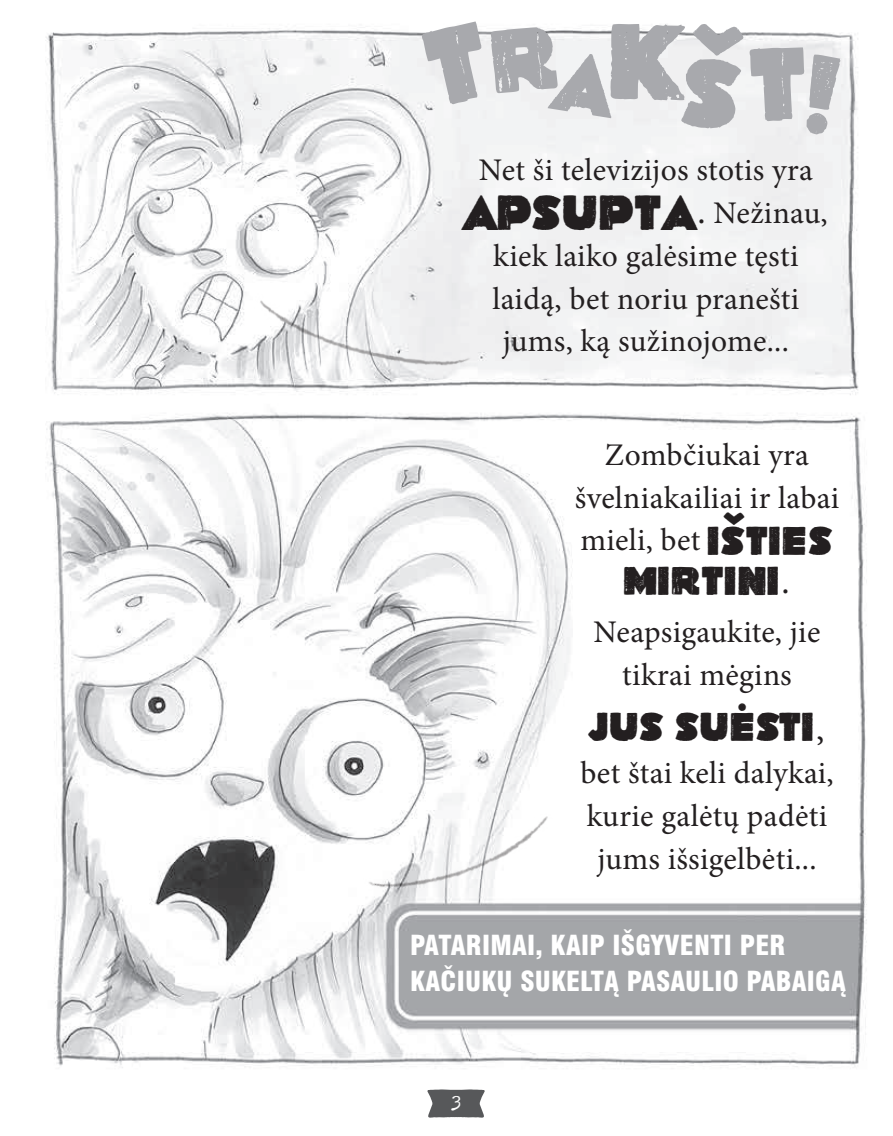
<style>
.page{position:relative;width:893px;height:1136px;background:#fff}
.page>*{position:absolute;margin:0;border:0;box-sizing:border-box;transform-origin:0 0}
.t1{font:40.5px "Elo";letter-spacing:.01em;color:#231f20}
.t2{font:31.5px/42.8px "Minion Pro";letter-spacing:.01em;color:#231f20;text-align:center}
.t3{font:900 condensed 27px/36px "Helvetica LT";letter-spacing:.01em;color:#fff}
.t4{font:19.8px "Typewriter Revo";color:#fff}
.s1{font-family:"Elo";font-size:49.5px}
.s2{font-size:36px}
.s3{font-family:"Elo";font-size:40.5px}
.s4{font-family:"Minion Pro";font-size:36px}
</style>
<div class="page">
<svg style="left:427px;top:1089px;width:58px;height:28px;background:#6c6d6e"></svg>
<img style="left:46px;top:28px;width:821px;height:1040px">
<img style="left:250px;top:282px;width:236px;height:102px">
<img style="left:335px;top:774px;width:261px;height:170px">
<svg style="left:421px;top:24px;width:420px;height:112px"></svg>
<p class="t2" style="left:464px;top:149px;width:365px">Net ši televizijos stotis yra<br><span class="s1">APSUPTA</span><span class="s2">.</span> Nežinau, kiek laiko galėsime tęsti laidą, bet noriu pranešti jums, ką sužinojome...</p>
<p class="t2" style="left:575px;top:433px;width:266px">Zombčiukai yra švelniakailiai ir labai mieli, bet <span class="s3">IŠTIES</span></p>
<p class="t1" style="left:624px;top:552px;width:167px">MIRTINI<span class="s4">.</span></p>
<p class="t2" style="left:594px;top:611px;width:228px">Neapsigaukite, jie tikrai mėgins</p>
<p class="t1" style="left:590px;top:698px;width:236px">JUS SUĖSTI<span class="s4">,</span></p>
<p class="t2" style="left:580px;top:752px;width:255px">bet štai keli dalykai, kurie galėtų padėti jums išsigelbėti...</p>
<p class="t3" style="left:410px;top:927px;width:437px">PATARIMAI, KAIP IŠGYVENTI PER<br>KAČIUKŲ SUKELTĄ PASAULIO PABAIGĄ</p>
<p class="t4" style="left:449px;top:1092px;width:15px">3</p>
</div>
